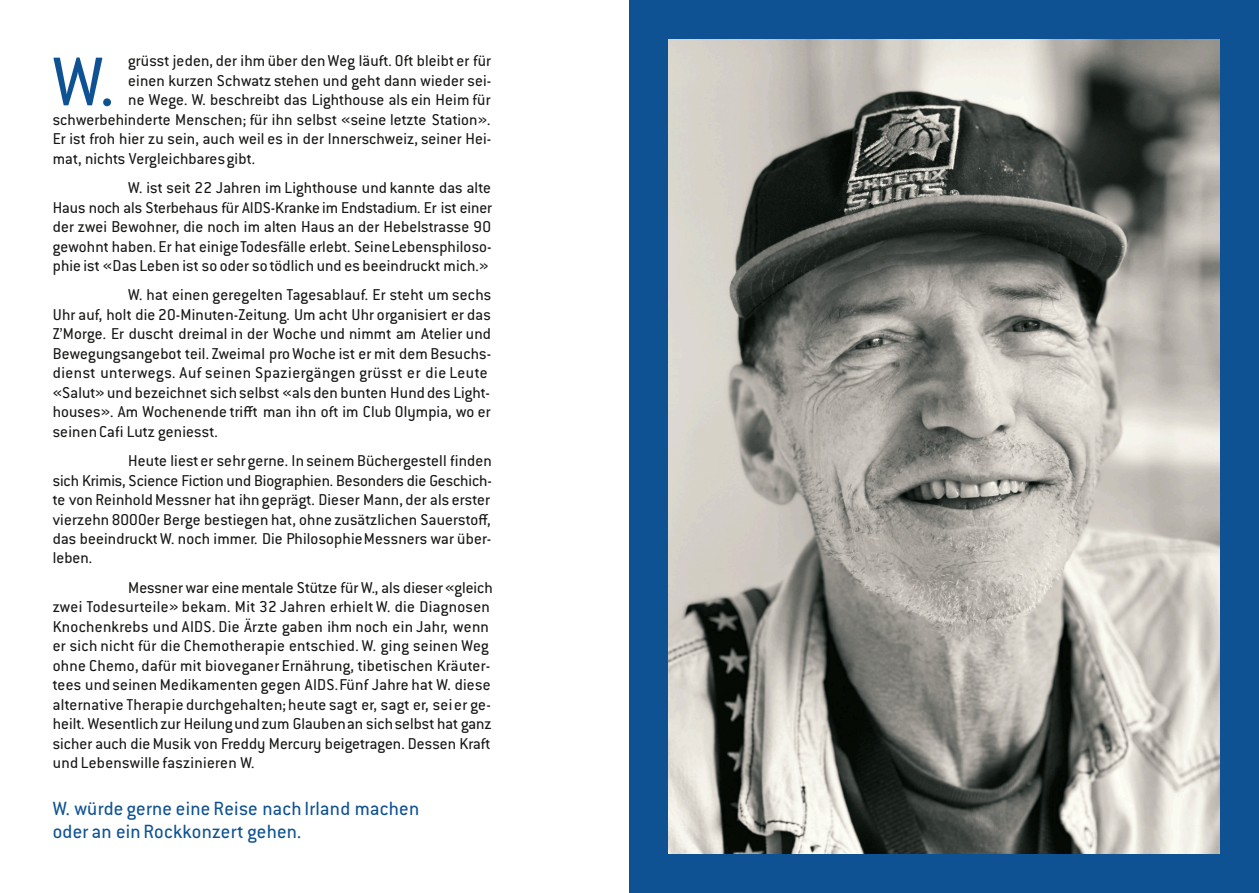
<style>
.page{position:relative;width:1259px;height:893px;background:#fff}
.page>*{position:absolute;margin:0;border:0;box-sizing:border-box;transform-origin:0 0}
.t1{font:75.75px "Conduit ITC";color:#0e5293}
.t2{font:21px "Conduit ITC";letter-spacing:.015em;color:#0e5293}
.t3{font:17.25px "Conduit ITC";letter-spacing:.01em;color:#181715}
.t4{font:17.25px "Conduit ITC";letter-spacing:.03em;color:#181715}
</style>
<div class="page">
<img style="left:668px;top:38px;width:552px;height:817px">
<div style="left:629px;top:0;width:630px;height:38px;background:#0e5293"></div>
<div style="left:629px;top:855px;width:630px;height:38px;background:#0e5293"></div>
<div style="left:1220px;top:0;width:39px;height:893px;background:#0e5293"></div>
<div style="left:629px;top:0;width:39px;height:893px;background:#0e5293"></div>
<p class="t1" style="left:53px;top:58px;width:63px">W.</p>
<p class="t3" style="left:128px;top:55px;width:364px">grüsst jeden, der ihm über den Weg läuft. Oft bleibt er für</p>
<p class="t3" style="left:128px;top:75px;width:365px">einen kurzen Schwatz stehen und geht dann wieder sei-</p>
<p class="t3" style="left:128px;top:94px;width:364px">ne Wege. W. beschreibt das Lighthouse als ein Heim für</p>
<p class="t3" style="left:53px;top:114px;width:439px">schwerbehinderte Menschen; für ihn selbst «seine letzte Station».</p>
<p class="t3" style="left:53px;top:133px;width:440px">Er ist froh hier zu sein, auch weil es in der Innerschweiz, seiner Hei-</p>
<p class="t3" style="left:53px;top:153px;width:204px">mat, nichts Vergleichbares gibt.</p>
<p class="t3" style="left:128px;top:182px;width:364px">W. ist seit 22 Jahren im Lighthouse und kannte das alte</p>
<p class="t3" style="left:53px;top:202px;width:441px">Haus noch als Sterbehaus für AIDS-Kranke im Endstadium. Er ist einer</p>
<p class="t3" style="left:53px;top:221px;width:440px">der zwei Bewohner, die noch im alten Haus an der Hebelstrasse 90</p>
<p class="t3" style="left:53px;top:241px;width:440px">gewohnt haben. Er hat einige Todesfälle erlebt. Seine Lebensphiloso-</p>
<p class="t3" style="left:53px;top:260px;width:437px">phie ist «Das Leben ist so oder so tödlich und es beeindruckt mich.»</p>
<p class="t3" style="left:128px;top:289px;width:364px">W. hat einen geregelten Tagesablauf. Er steht um sechs</p>
<p class="t3" style="left:53px;top:309px;width:439px">Uhr auf, holt die 20-Minuten-Zeitung. Um acht Uhr organisiert er das</p>
<p class="t3" style="left:53px;top:328px;width:440px">Z’Morge. Er duscht dreimal in der Woche und nimmt am Atelier und</p>
<p class="t3" style="left:53px;top:348px;width:440px">Bewegungsangebot teil. Zweimal pro Woche ist er mit dem Besuchs-</p>
<p class="t4" style="left:53px;top:367px;width:436px">dienst unterwegs. Auf seinen Spaziergängen grüsst er die Leute</p>
<p class="t3" style="left:53px;top:387px;width:439px">«Salut» und bezeichnet sich selbst «als den bunten Hund des Light-</p>
<p class="t3" style="left:53px;top:406px;width:439px">houses». Am Wochenende trifft man ihn oft im Club Olympia, wo er</p>
<p class="t3" style="left:53px;top:426px;width:166px">seinen Cafi Lutz geniesst.</p>
<p class="t3" style="left:128px;top:455px;width:365px">Heute liest er sehr gerne. In seinem Büchergestell finden</p>
<p class="t3" style="left:53px;top:475px;width:441px">sich Krimis, Science Fiction und Biographien. Besonders die Geschich-</p>
<p class="t3" style="left:53px;top:494px;width:439px">te von Reinhold Messner hat ihn geprägt. Dieser Mann, der als erster</p>
<p class="t3" style="left:53px;top:514px;width:439px">vierzehn 8000er Berge bestiegen hat, ohne zusätzlichen Sauerstoff,</p>
<p class="t3" style="left:53px;top:533px;width:440px">das beeindruckt W. noch immer. Die Philosophie Messners war über-</p>
<p class="t3" style="left:53px;top:553px;width:41px">leben.</p>
<p class="t3" style="left:128px;top:582px;width:366px">Messner war eine mentale Stütze für W., als dieser «gleich</p>
<p class="t3" style="left:53px;top:601px;width:439px">zwei Todesurteile» bekam. Mit 32 Jahren erhielt W. die Diagnosen</p>
<p class="t3" style="left:53px;top:621px;width:438px">Knochenkrebs und AIDS. Die Ärzte gaben ihm noch ein Jahr, wenn</p>
<p class="t3" style="left:53px;top:640px;width:437px">er sich nicht für die Chemotherapie entschied. W. ging seinen Weg</p>
<p class="t3" style="left:53px;top:660px;width:439px">ohne Chemo, dafür mit bioveganer Ernährung, tibetischen Kräuter-</p>
<p class="t3" style="left:53px;top:679px;width:439px">tees und seinen Medikamenten gegen AIDS. Fünf Jahre hat W. diese</p>
<p class="t3" style="left:53px;top:699px;width:439px">alternative Therapie durchgehalten; heute sagt er, sagt er, sei er ge-</p>
<p class="t3" style="left:53px;top:718px;width:440px">heilt. Wesentlich zur Heilung und zum Glauben an sich selbst hat ganz</p>
<p class="t3" style="left:53px;top:738px;width:439px">sicher auch die Musik von Freddy Mercury beigetragen. Dessen Kraft</p>
<p class="t3" style="left:53px;top:757px;width:203px">und Lebenswille faszinieren W.</p>
<p class="t2" style="left:53px;top:802px;width:368px">W. würde gerne eine Reise nach Irland machen</p>
<p class="t2" style="left:53px;top:824px;width:250px">oder an ein Rockkonzert gehen.</p>
</div>
